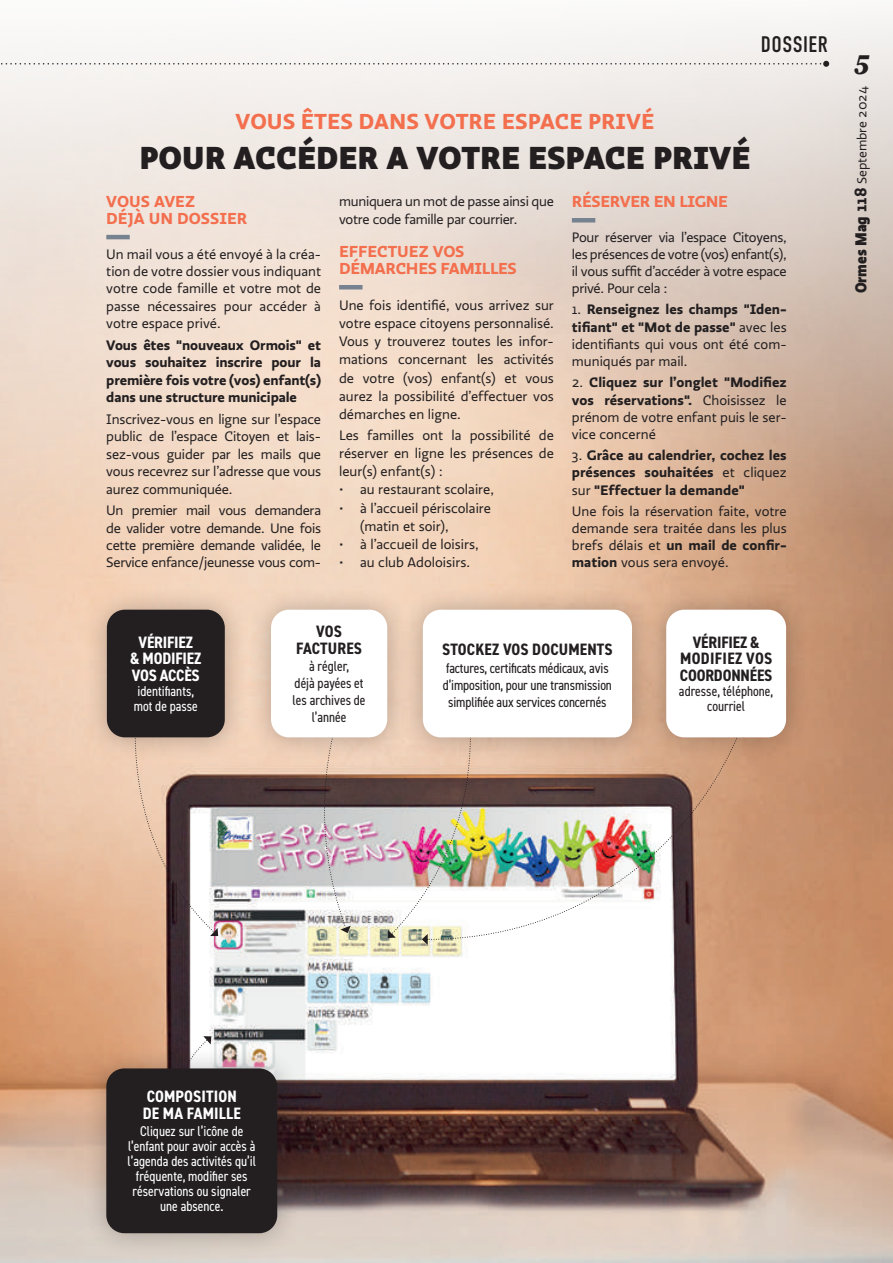
<style>
.page{position:relative;width:893px;height:1263px;background:#fff}
.page>*{position:absolute;margin:0;border:0;box-sizing:border-box;transform-origin:0 0}
.t1{font:800 33px "Ratio Display";color:#231f20;scale:1.1 1}
.t2{font:italic 30px "Source Serif Variable";color:#231f20}
.t3{font:700 22.5px "Ratio";color:#f36f4e}
.t4{font:22.5px "DIN Condensed";letter-spacing:.02em;color:#231f20}
.t5{font:700 condensed 16.5px/16.5px "DIN2014";letter-spacing:.005em;color:#231f20;text-align:center}
.t6{font:700 16.5px/17.7px "Ratio";letter-spacing:-.02em;color:#f36f4e}
.t7{font:700 condensed 16.5px/16.5px "DIN2014";letter-spacing:-.01em;color:#fff;text-align:center}
.t8{font:700 condensed 16.5px/16.5px "DIN2014";letter-spacing:.01em;color:#fff}
.t9{font:700 16.5px/16.8px "Ratio";color:#f36f4e}
.t10{font:14.25px/17.1px "Ratio";color:#231f20;text-align:justify}
.t11{font:700 14.25px/17.4px "Ratio";letter-spacing:-.01em;color:#231f20;text-align:justify}
.t12{font:condensed 14.25px/17.1px "DIN2014";letter-spacing:-.01em;color:#231f20;text-align:center}
.t13{font:condensed 14.25px/15px "DIN2014";color:#fff}
.t14{font:14.25px/18.3px "Ratio";letter-spacing:-.02em;color:#231f20}
.t15{font:13.5px "Ratio";color:#231f20}
.s1{font-weight:700}
.s2{font-weight:400}
.s3{font-family:"Ratio Display";font-weight:800;font-size:16.5px}
.s4{font-weight:700;font-size:16.5px}
</style>
<div class="page">
<img style="left:0;top:16px;width:893px;height:1247px">
<hr style="left:106px;top:235px;width:24px;height:4px;background:#778290">
<hr style="left:339px;top:285px;width:24px;height:4px;background:#778290">
<hr style="left:572px;top:218px;width:23px;height:4px;background:#778290">
<div style="left:83px;top:586px;width:166px;height:175px;background:#231f20;opacity:.3"></div>
<div style="left:107px;top:610px;width:118px;height:127px;background:#231f20;border-radius:18px"></div>
<svg style="left:134px;top:733px;width:84px;height:203px"></svg>
<svg style="left:312px;top:761px;width:47px;height:172px;background:#bdb1b0"></svg>
<img style="left:471px;top:761px;width:268px;height:179px">
<img style="left:388px;top:761px;width:83px;height:184px">
<div style="left:642px;top:586px;width:168px;height:175px;background:#231f20;opacity:.3"></div>
<div style="left:666px;top:610px;width:120px;height:127px;background:#fff;border-radius:18px"></div>
<div style="left:247px;top:586px;width:164px;height:175px;background:#231f20;opacity:.3"></div>
<div style="left:271px;top:610px;width:116px;height:127px;background:#fff;border-radius:18px"></div>
<div style="left:399px;top:586px;width:257px;height:175px;background:#231f20;opacity:.3"></div>
<div style="left:423px;top:610px;width:209px;height:127px;background:#fff;border-radius:18px"></div>
<svg style="left:174px;top:1036px;width:37px;height:8px"></svg>
<div style="left:82px;top:1044px;width:219px;height:213px;background:#231f20;opacity:.3"></div>
<div style="left:106px;top:1068px;width:171px;height:165px;background:#231f20;border-radius:18px"></div>
<svg style="left:0;top:61px;width:829px;height:6px"></svg>
<h3 class="t4" style="left:761px;top:32px;width:68px">DOSSIER</h3>
<h3 class="t3" style="left:236px;top:107px;width:420px">VOUS ÊTES DANS VOTRE ESPACE PRIVÉ</h3>
<h1 class="t1" style="left:140px;top:136px;width:557px">POUR ACCÉDER A VOTRE ESPACE PRIVÉ</h1>
<p class="t9" style="left:106px;top:193px;width:143px">VOUS AVEZ<br>DÉJÀ UN DOSSIER</p>
<p class="t10" style="left:106px;top:245px;width:216px">Un mail vous a été envoyé à la créa&shy;tion de votre dossier vous indiquant votre code famille et votre mot de passe nécessaires pour accéder à votre espace privé.</p>
<p class="t11" style="left:106px;top:336px;width:216px">Vous êtes "nouveaux Ormois" et vous souhaitez inscrire pour la première fois votre (vos) enfant(s) dans une structure municipale</p>
<p class="t10" style="left:106px;top:411px;width:216px">Inscrivez-vous en ligne sur l’espace public de l’espace Citoyen et lais&shy;sez-vous guider par les mails que vous recevrez sur l’adresse que vous aurez communiquée.</p>
<p class="t10" style="left:106px;top:502px;width:216px">Un premier mail vous demandera de valider votre demande. Une fois cette première demande validée, le Service enfance/jeunesse vous com-</p>
<p class="t14" style="left:339px;top:192px;width:216px">muniquera un mot de passe ainsi que votre code famille par courrier.</p>
<p class="t6" style="left:339px;top:242px;width:179px">EFFECTUEZ VOS<br>DÉMARCHES FAMILLES</p>
<p class="t10" style="left:339px;top:296px;width:216px;line-height:18.3px">Une fois identifié, vous arrivez sur votre espace citoyens personnalisé.<br>Vous y trouverez toutes les infor&shy;mations concernant les activités de votre (vos) enfant(s) et vous aurez la possibilité d’effectuer vos démarches en ligne.</p>
<p class="t10" style="left:339px;top:426px;width:216px;line-height:18.3px">Les familles ont la possibilité de réserver en ligne les présences de leur(s) enfant(s) :</p>
<p class="t10" style="left:339px;top:481px;width:156px">• au restaurant scolaire,</p>
<p class="t10" style="left:360px;top:499px;width:133px;line-height:18.3px;text-indent:-21px">• à l’accueil périscolaire (matin et soir),</p>
<p class="t10" style="left:339px;top:536px;width:141px">• à l’accueil de loisirs,</p>
<p class="t10" style="left:339px;top:554px;width:132px">• au club Adoloisirs.</p>
<p class="t6" style="left:572px;top:193px;width:158px">RÉSERVER EN LIGNE</p>
<p class="t10" style="left:572px;top:228px;width:216px">Pour réserver via l’espace Citoyens, les présences de votre (vos) enfant(s), il vous suffit d’accéder à votre espace privé. Pour cela :</p>
<p class="t10" style="left:572px;top:301px;width:216px">1. <span class="s1">Renseignez les champs "Iden&shy;tifiant" et "Mot de passe"</span> avec les identifiants qui vous ont été com&shy;muniqués par mail.</p>
<p class="t10" style="left:572px;top:374px;width:216px">2. <span class="s1">Cliquez sur l’onglet "Modifiez vos réservations".</span> Choisissez le prénom de votre enfant puis le ser&shy;vice concerné</p>
<p class="t11" style="left:572px;top:447px;width:216px"><span class="s2">3.</span> Grâce au calendrier, cochez les présences souhaitées <span class="s2">et cliquez sur</span> "Effectuer la demande"</p>
<p class="t10" style="left:572px;top:503px;width:216px">Une fois la réservation faite, votre demande sera traitée dans les plus brefs délais et <span class="s1">un mail de confir&shy;mation</span> vous sera envoyé.</p>
<p class="t7" style="left:130px;top:633px;width:73px">VÉRIFIEZ<br>&amp; MODIFIEZ<br>VOS ACCÈS</p>
<p class="t13" style="left:134px;top:683px;width:66px">identifiants, mot de passe</p>
<p class="t5" style="left:296px;top:623px;width:67px">VOS<br>FACTURES</p>
<p class="t12" style="left:293px;top:657px;width:74px">à régler,<br>déjà payées et les archives de l’année</p>
<p class="t5" style="left:442px;top:641px;width:172px">STOCKEZ VOS DOCUMENTS</p>
<p class="t12" style="left:443px;top:658px;width:171px">factures, certificats médicaux, avis d’imposition, pour une transmission simplifiée aux services concernés</p>
<p class="t5" style="left:680px;top:633px;width:94px">VÉRIFIEZ &amp;<br>MODIFIEZ VOS<br>COORDONNÉES</p>
<p class="t12" style="left:679px;top:683px;width:96px;line-height:15px">adresse, téléphone, courriel</p>
<h2 class="t2" style="left:853px;top:44px;width:18px">5</h2>
<p class="t15" style="left:854px;top:293px;width:209px;rotate:-90deg"><span class="s3">Ormes Mag</span> <span class="s4">118</span> Septembre 2024</p>
<p class="t8" style="left:143px;top:1088px;width:99px">COMPOSITION<br>DE MA FAMILLE</p>
<p class="t13" style="left:128px;top:1123px;width:130px;text-align:center">Cliquez sur l’icône de l’enfant pour avoir accès à l’agenda des activités qu’il fréquente, modifier ses réservations ou signaler une absence.</p>
</div>
